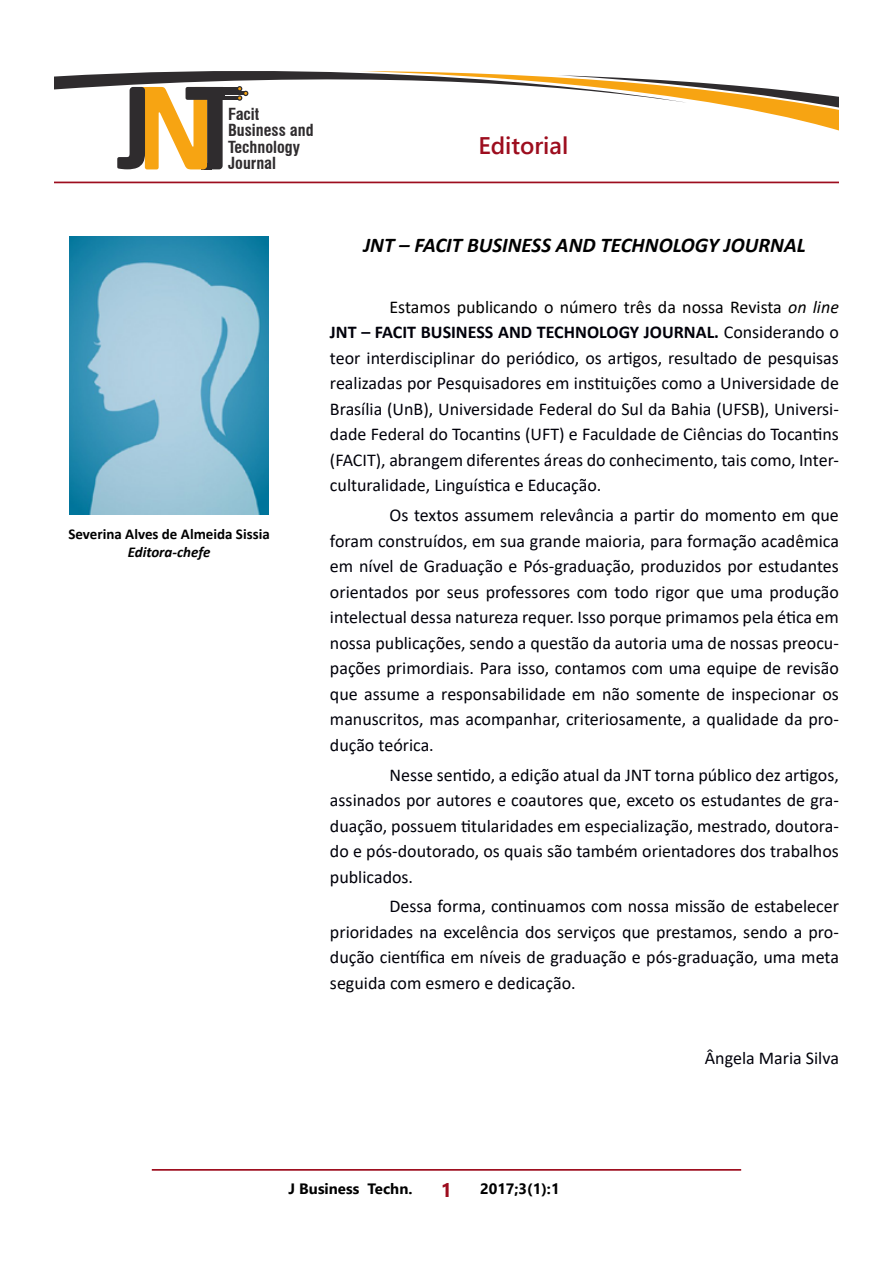
<style>
.page{position:relative;width:893px;height:1263px;background:#fff}
.page>*{position:absolute;margin:0;border:0;box-sizing:border-box;transform-origin:0 0}
.t1{font:600 24px "Segoe UI";color:#9d0d1e}
.t2{font:italic 700 21px "Calibri";color:#000}
.t3{font:700 19.5px "Segoe UI";color:#9d0d1e}
.t4{font:18px/25.5px "Calibri";color:#00000a;text-align:justify}
.t5{font:700 condensed 16.2px/16.5px "Swiss 721 BT";color:#2f2c2e}
.t6{font:700 15px "Calibri";color:#000}
.t7{font:700 15px "Segoe UI";color:#000}
.t8{font:italic 700 15px "Calibri";color:#000}
.s1{color:#000}
.s2{font-style:italic;color:#000}
.s3{font-weight:700}
</style>
<div class="page">
<hr style="left:152px;top:1169px;width:589px;height:2px;background:#9d0d1e">
<img style="left:70px;top:236px;width:199px;height:278px">
<svg style="left:55px;top:71px;width:783px;height:98px"></svg>
<hr style="left:54px;top:182px;width:785px;height:1px;background:#9d0d1e">
<p class="t5" style="left:228px;top:106px;width:87px">Facit<br>Business and<br>Technology<br>Journal</p>
<h1 class="t1" style="left:478px;top:122px;width:91px">Editorial</h1>
<p class="t6" style="left:68px;top:524px;width:203px">Severina Alves de Almeida Sissia</p>
<p class="t8" style="left:128px;top:542px;width:84px">Editora-chefe</p>
<p class="t2" style="left:363px;top:230px;width:444px">JNT – FACIT BUSINESS AND TECHNOLOGY JOURNAL</p>
<p class="t4" style="left:330px;top:294px;width:510px;text-indent:60px"><span class="s1">Estamos publicando o número três da nossa Revista</span> <span class="s2">on line </span><span class="s3">JNT – FACIT BUSINESS AND TECHNOLOGY JOURNAL.</span> Considerando o teor interdisciplinar do periódico, os artigos, resultado de pesquisas realizadas por Pesquisadores em instituições como a Universidade de Brasília (UnB), Universidade Federal do Sul da Bahia (UFSB), Universi&shy;dade Federal do Tocantins (UFT) e Faculdade de Ciências do Tocantins (FACIT), abrangem diferentes áreas do conhecimento, tais como, Inter&shy;culturalidade, Linguística e Educação.</p>
<p class="t4" style="left:330px;top:502px;width:510px;text-indent:60px">Os textos assumem relevância a partir do momento em que foram construídos, em sua grande maioria, para formação acadêmica em nível de Graduação e Pós-graduação, produzidos por estudantes orientados por seus professores com todo rigor que uma produção intelectual dessa natureza requer. Isso porque primamos pela ética em nossa publicações, sendo a questão da autoria uma de nossas preocu&shy;pações primordiais. Para isso, contamos com uma equipe de revisão que assume a responsabilidade em não somente de inspecionar os manuscritos, mas acompanhar, criteriosamente, a qualidade da pro&shy;dução teórica.</p>
<p class="t4" style="left:330px;top:761px;width:510px;text-indent:60px">Nesse sentido, a edição atual da JNT torna público dez artigos, assinados por autores e coautores que, exceto os estudantes de gra&shy;duação, possuem titularidades em especialização, mestrado, doutora&shy;do e pós-doutorado, os quais são também orientadores dos trabalhos publicados.</p>
<p class="t4" style="left:330px;top:893px;width:510px;text-indent:60px">Dessa forma, continuamos com nossa missão de estabelecer prioridades na excelência dos serviços que prestamos, sendo a pro&shy;dução científica em níveis de graduação e pós-graduação, uma meta seguida com esmero e dedicação.</p>
<p class="t4" style="left:705px;top:1045px;width:136px">Ângela Maria Silva</p>
<p class="t7" style="left:288px;top:1174px;width:125px">J Business Techn.</p>
<p class="t3" style="left:441px;top:1172px;width:13px">1</p>
<p class="t7" style="left:480px;top:1174px;width:81px">2017;3(1):1</p>
</div>
